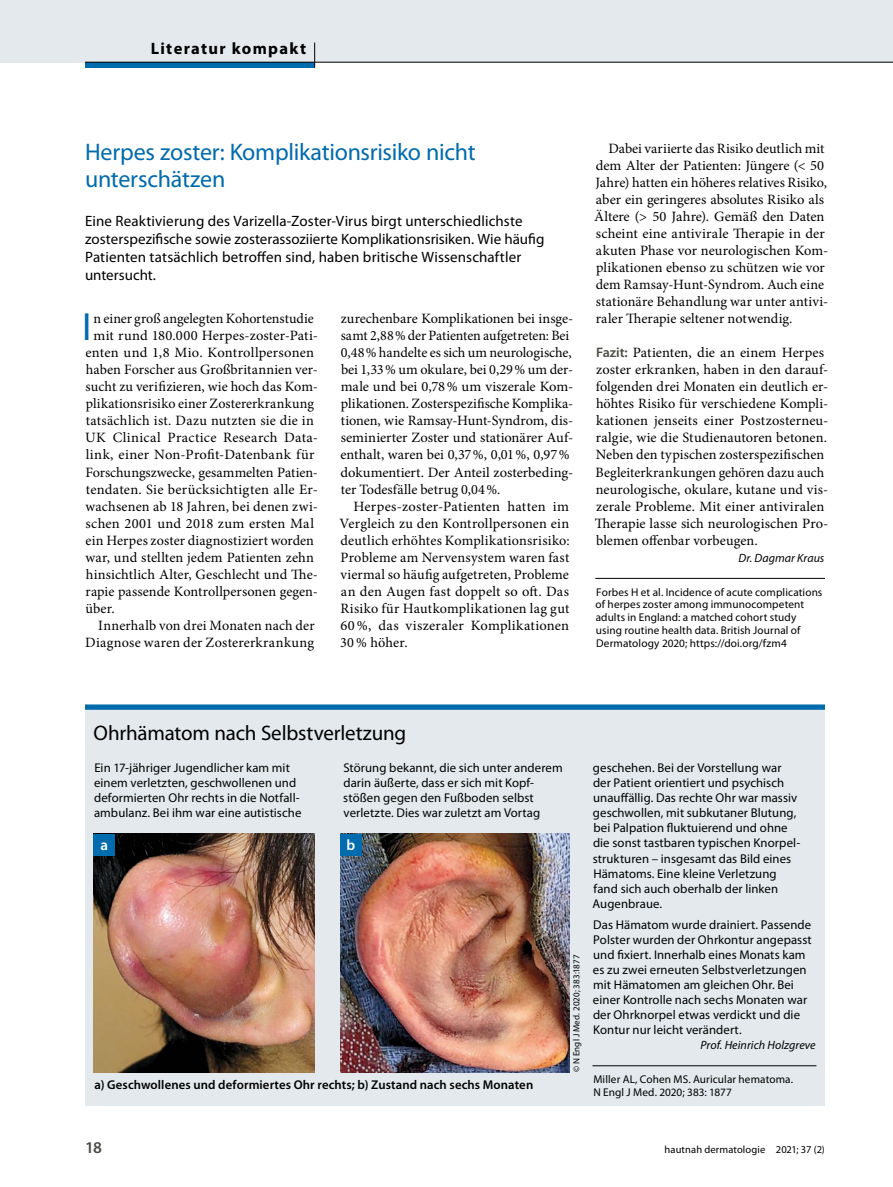
<style>
.page{position:relative;width:893px;height:1187px;background:#fff}
.page>*{position:absolute;margin:0;border:0;box-sizing:border-box;transform-origin:0 0}
.Para_Initial_2{font:39.45px "Myriad Pro";color:#006bad}
.Title_2{font:24px/27px "Myriad Pro";letter-spacing:-.01em;color:#006bad}
.Title_x1{font:21px "Myriad Pro";letter-spacing:-.01em;color:#000}
.t1{font:700 16.5px "Myriad Pro";letter-spacing:.08em;color:#000}
.t2{font:600 16.5px "Myriad Pro";color:#4d4c47}
.Trailer_2{font:15px/18px "Myriad Pro";letter-spacing:.005em;color:#000}
.Image_Number_x{font:600 15px "Myriad Pro";color:#fff}
.Para_Indent{font:14.25px/17px "Minion Pro";color:#000}
.Para_Initial_2-2{font:14.25px "Minion Pro";letter-spacing:.01em;color:#000}
.SectionHeading_2_Dat{font:14.25px/17px "Minion Pro";letter-spacing:.005em;color:#000}
.Para_Initial_2-3{font:14.25px "Minion Pro";letter-spacing:-.01em;color:#000}
.Para_x1{font:12.75px/15px "Myriad Pro";letter-spacing:.005em;color:#000}
.Image_Caption_x{font:600 12.75px "Myriad Pro";letter-spacing:.01em;color:#000}
.Para_x1-2{font:italic 12px "Myriad Pro";letter-spacing:.005em;color:#000}
.SectionHeading_2_Dat-2{font:italic 12px "Myriad Pro";letter-spacing:.005em;color:#000}
.Source_x{font:11.25px/12.8px "Myriad Pro";letter-spacing:.01em;color:#000}
.t3{font:10.5px "Myriad Pro";letter-spacing:.01em;color:#000}
.Image_Source_x{font:9px "Myriad Pro";letter-spacing:.01em;color:#000}
.s1{font-family:"Myriad Pro";font-weight:600;font-size:13.8px;color:#4d4c47}
</style>
<div class="page">
<div style="left:0;top:0;width:892px;height:62px;background:#e3e9ec"></div>
<hr style="left:595px;top:578px;width:230px;height:1px;background:#000">
<div style="left:85px;top:704px;width:740px;height:402px;background:#e3e9ec"></div>
<div style="left:85px;top:704px;width:740px;height:5px;background:#006bad"></div>
<hr style="left:592px;top:1065px;width:224px;height:1px;background:#000">
<img style="left:94px;top:833px;width:221px;height:239px">
<img style="left:340px;top:833px;width:229px;height:239px">
<div style="left:94px;top:833px;width:21px;height:22px;background:#006bad"></div>
<div style="left:340px;top:833px;width:21px;height:22px;background:#006bad"></div>
<div style="left:85px;top:62px;width:230px;height:5px;background:#006bad"></div>
<hr style="left:85px;top:62px;width:230px;height:1px;background:#000">
<hr style="left:315px;top:62px;width:578px;height:1px;background:#000">
<svg style="left:314px;top:43px;width:1px;height:24px"></svg>
<p class="t1" style="left:151px;top:37px;width:157px">Literatur kompakt</p>
<p class="Title_2" style="left:85px;top:138px;width:392px">Herpes zoster: Komplikationsrisiko nicht unterschätzen</p>
<p class="Trailer_2" style="left:85px;top:212px;width:461px">Eine Reaktivierung des Varizella-Zoster-Virus birgt unterschiedlichste zosterspezifische sowie zosterassoziierte Komplikationsrisiken. Wie häufig Patienten tatsächlich betroffen sind, haben britische Wissenschaftler untersucht.</p>
<p class="Para_Initial_2" style="left:82px;top:303px;width:11px">I</p>
<p class="Para_Initial_2-3" style="left:94px;top:309px;width:222px">n einer groß angelegten Kohortenstudie</p>
<p class="Para_Indent" style="left:341px;top:310px;width:234px">zurechenbare Komplikationen bei insge&shy;samt 2,88% der Patienten aufgetreten: Bei 0,48% handelte es sich um neurologische, bei 1,33% um okulare, bei 0,29% um der&shy;male und bei 0,78% um viszerale Kom&shy;plikationen. Zosterspezifische Komplika&shy;tionen, wie Ramsay-Hunt-Syndrom, dis&shy;seminierter Zoster und stationärer Auf&shy;enthalt, waren bei 0,37%, 0,01%, 0,97% dokumentiert. Der Anteil zosterbeding&shy;ter Todesfälle betrug 0,04%.</p>
<p class="Para_Indent" style="left:340px;top:497px;width:232px;text-align:justify;text-indent:14px">Herpes-zoster-Patienten hatten im Vergleich zu den Kontrollpersonen ein deutlich erhöhtes Komplikationsrisiko:<br>Probleme am Nervensystem waren fast viermal so häufig aufgetreten, Probleme an den Augen fast doppelt so oft. Das Risiko für Hautkomplikationen lag gut 60%, das viszeraler Komplikationen 30% höher.</p>
<p class="Para_Initial_2-2" style="left:94px;top:326px;width:226px">mit rund 180.000 Herpes-zoster-Pati-</p>
<p class="Para_Initial_2-2" style="left:85px;top:343px;width:230px">enten und 1,8 Mio. Kontrollpersonen</p>
<p class="Para_Initial_2-2" style="left:86px;top:360px;width:234px">haben Forscher aus Großbritannien ver-</p>
<p class="Para_Initial_2-2" style="left:86px;top:377px;width:234px">sucht zu verifizieren, wie hoch das Kom-</p>
<p class="Para_Initial_2-2" style="left:86px;top:394px;width:230px">plikationsrisiko einer Zostererkrankung</p>
<p class="Para_Initial_2-2" style="left:86px;top:411px;width:230px">tatsächlich ist. Dazu nutzten sie die in</p>
<p class="Para_Initial_2-2" style="left:85px;top:428px;width:234px">UK Clinical Practice Research Data-</p>
<p class="Para_Initial_2-2" style="left:86px;top:445px;width:230px">link, einer Non-Profit-Datenbank für</p>
<p class="Para_Initial_2-2" style="left:85px;top:462px;width:232px">Forschungszwecke, gesammelten Patien-</p>
<p class="Para_Initial_2-2" style="left:86px;top:479px;width:234px">tendaten. Sie berücksichtigten alle Er-</p>
<p class="Para_Initial_2-2" style="left:85px;top:496px;width:234px">wachsenen ab 18 Jahren, bei denen zwi-</p>
<p class="Para_Initial_2-2" style="left:86px;top:513px;width:230px">schen 2001 und 2018 zum ersten Mal</p>
<p class="Para_Initial_2-2" style="left:85px;top:530px;width:230px">ein Herpes zoster diagnostiziert worden</p>
<p class="Para_Initial_2-2" style="left:85px;top:547px;width:230px">war, und stellten jedem Patienten zehn</p>
<p class="Para_Initial_2-2" style="left:86px;top:564px;width:234px">hinsichtlich Alter, Geschlecht und The-</p>
<p class="Para_Initial_2-2" style="left:86px;top:581px;width:234px">rapie passende Kontrollpersonen gegen-</p>
<p class="Para_Initial_2-2" style="left:86px;top:598px;width:31px">über.</p>
<p class="Para_Indent" style="left:85px;top:616px;width:231px;text-align:right">Innerhalb von drei Monaten nach der<br>Diagnose waren der Zostererkrankung</p>
<p class="Para_Indent" style="left:594px;top:140px;width:236px;text-indent:14px">Dabei variierte das Risiko deutlich mit dem Alter der Patienten: Jüngere (&lt; 50<br>Jahre) hatten ein höheres relatives Risiko, aber ein geringeres absolutes Risiko als Ältere (&gt; 50 Jahre). Gemäß den Daten scheint eine antivirale Therapie in der akuten Phase vor neurologischen Kom&shy;plikationen ebenso zu schützen wie vor dem Ramsay-Hunt-Syndrom. Auch eine stationäre Behandlung war unter antivi&shy;raler Therapie seltener notwendig.</p>
<p class="SectionHeading_2_Dat" style="left:595px;top:344px;width:235px"><span class="s1">Fazit:</span> Patienten, die an einem Herpes zoster erkranken, haben in den darauf&shy;folgenden drei Monaten ein deutlich er&shy;höhtes Risiko für verschiedene Kompli&shy;kationen jenseits einer Postzosterneu&shy;ralgie, wie die Studienautoren betonen.<br>Neben den typischen zosterspezifischen Begleiterkrankungen gehören dazu auch neurologische, okulare, kutane und vis&shy;zerale Probleme. Mit einer antiviralen Therapie lasse sich neurologischen Pro&shy;blemen offenbar vorbeugen.</p>
<p class="SectionHeading_2_Dat-2" style="left:738px;top:550px;width:88px">Dr. Dagmar Kraus</p>
<p class="Source_x" style="left:596px;top:585px;width:228px">Forbes H et al. Incidence of acute complications of herpes zoster among immunocompetent adults in England: a matched cohort study using routine health data. British Journal of Dermatology 2020; https://doi.org/fzm4</p>
<p class="Title_x1" style="left:94px;top:720px;width:314px">Ohrhämatom nach Selbstverletzung</p>
<p class="Para_x1" style="left:94px;top:760px;width:209px">Ein 17-jähriger Jugendlicher kam mit einem verletzten, geschwollenen und deformierten Ohr rechts in die Notfall&shy;ambulanz. Bei ihm war eine autistische</p>
<p class="Para_x1" style="left:343px;top:760px;width:221px">Störung bekannt, die sich unter anderem darin äußerte, dass er sich mit Kopf&shy;stößen gegen den Fußboden selbst verletzte. Dies war zuletzt am Vortag</p>
<p class="Para_x1" style="left:592px;top:760px;width:209px">geschehen. Bei der Vorstellung war der Patient orientiert und psychisch unauffällig. Das rechte Ohr war massiv geschwollen, mit subkutaner Blutung, bei Palpation fluktuierend und ohne die sonst tastbaren typischen Knorpel&shy;strukturen – insgesamt das Bild eines Hämatoms. Eine kleine Verletzung fand sich auch oberhalb der linken Augenbraue.</p>
<p class="Para_x1" style="left:593px;top:916px;width:220px">Das Hämatom wurde drainiert. Passende Polster wurden der Ohrkontur angepasst und fixiert. Innerhalb eines Monats kam es zu zwei erneuten Selbstverletzungen mit Hämatomen am gleichen Ohr. Bei einer Kontrolle nach sechs Monaten war der Ohrknorpel etwas verdickt und die Kontur nur leicht verändert.</p>
<p class="Para_x1-2" style="left:700px;top:1037px;width:117px">Prof. Heinrich Holzgreve</p>
<p class="Source_x" style="left:593px;top:1072px;width:201px">Miller AL, Cohen MS. Auricular hematoma.<br>N Engl J Med. 2020; 383: 1877</p>
<p class="Image_Number_x" style="left:100px;top:835px;width:9px">a</p>
<p class="Image_Number_x" style="left:346px;top:835px;width:10px">b</p>
<p class="Image_Source_x" style="left:571px;top:1072px;width:119px;rotate:-90deg">© N Engl J Med. 2020; 383:1877</p>
<p class="Image_Caption_x" style="left:94px;top:1076px;width:440px">a) Geschwollenes und deformiertes Ohr rechts; b) Zustand nach sechs Monaten</p>
<p class="t2" style="left:85px;top:1136px;width:18px">18</p>
<p class="t3" style="left:665px;top:1142px;width:162px">hautnah dermatologie 2021; 37 (2)</p>
</div>
